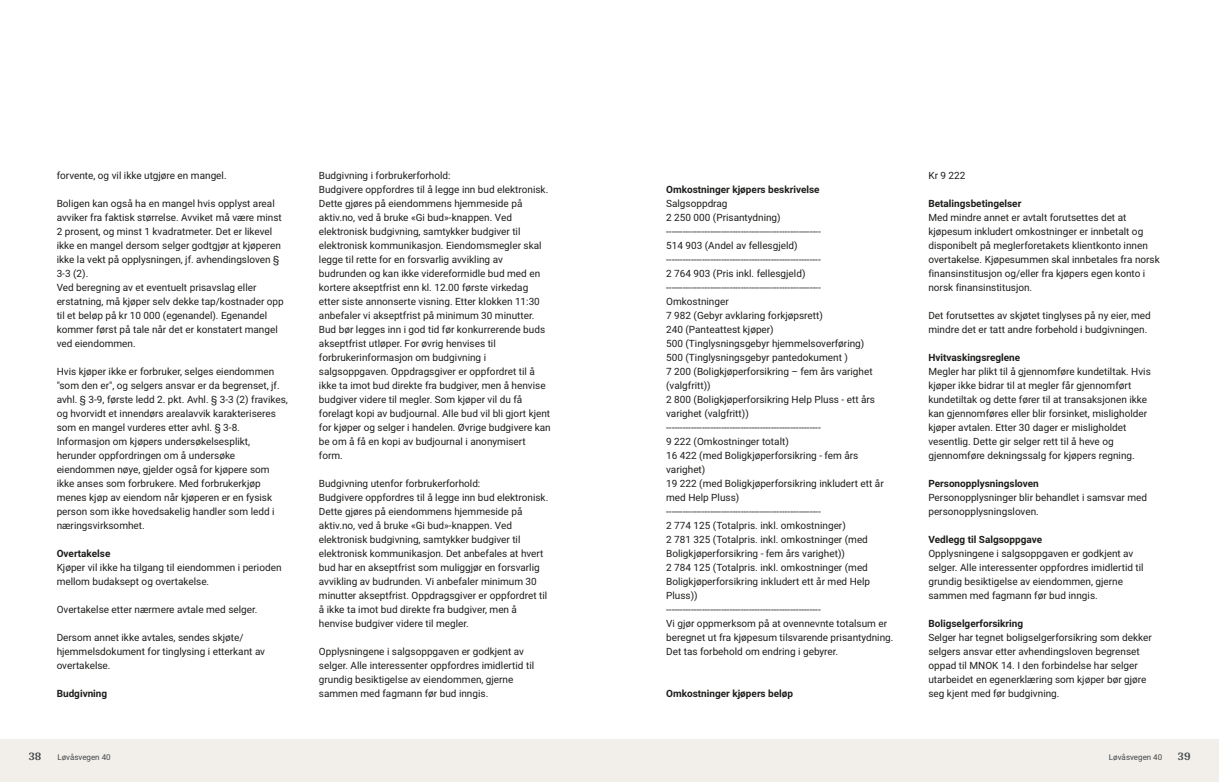
<style>
.page{position:relative;width:1219px;height:782px;background:#fff}
.page>*{position:absolute;margin:0;border:0;box-sizing:border-box;transform-origin:0 0}
.t1{font:700 12px "Arya";color:#414749}
.t2{font:10px/14px "Roboto Vitec";color:#1d1d1b}
.t3{font:700 10px "Roboto Vitec";color:#1d1d1b}
.t4{font:8px "Roboto Vitec";color:#414749}
</style>
<div class="page">
<div style="left:0;top:739px;width:612px;height:42px;background:#f2eeea"></div>
<div style="left:607px;top:739px;width:612px;height:42px;background:#f2eeea"></div>
<p class="t2" style="left:57px;top:167px;width:171px">forvente, og vil ikke utgjøre en mangel.</p>
<p class="t2" style="left:57px;top:195px;width:229px">Boligen kan også ha en mangel hvis opplyst areal avviker fra faktisk størrelse. Avviket må være minst 2 prosent, og minst 1 kvadratmeter. Det er likevel ikke en mangel dersom selger godtgjør at kjøperen ikke la vekt på opplysningen, jf. avhendingsloven § 3‑3 (2).<br>Ved beregning av et eventuelt prisavslag eller erstatning, må kjøper selv dekke tap/kostnader opp til et beløp på kr 10 000 (egenandel). Egenandel kommer først på tale når det er konstatert mangel ved eiendommen.</p>
<p class="t2" style="left:57px;top:363px;width:233px">Hvis kjøper ikke er forbruker, selges eiendommen "som den er", og selgers ansvar er da begrenset, jf. avhl. § 3‑9, første ledd 2. pkt. Avhl. § 3‑3 (2) fravikes, og hvorvidt et innendørs arealavvik karakteriseres som en mangel vurderes etter avhl. § 3‑8.<br>Informasjon om kjøpers undersøkelsesplikt, herunder oppfordringen om å undersøke eiendommen nøye, gjelder også for kjøpere som ikke anses som forbrukere. Med forbrukerkjøp menes kjøp av eiendom når kjøperen er en fysisk person som ikke hovedsakelig handler som ledd i næringsvirksomhet.</p>
<p class="t3" style="left:57px;top:546px;width:55px">Overtakelse</p>
<p class="t2" style="left:57px;top:559px;width:226px">Kjøper vil ikke ha tilgang til eiendommen i perioden mellom budaksept og overtakelse.</p>
<p class="t2" style="left:57px;top:601px;width:202px">Overtakelse etter nærmere avtale med selger.</p>
<p class="t2" style="left:57px;top:629px;width:210px">Dersom annet ikke avtales, sendes skjøte/ hjemmelsdokument for tinglysing i etterkant av overtakelse.</p>
<p class="t3" style="left:57px;top:686px;width:52px">Budgivning</p>
<p class="t1" style="left:28px;top:749px;width:15px">38</p>
<p class="t4" style="left:57px;top:751px;width:55px">Løvåsvegen 40</p>
<p class="t2" style="left:319px;top:167px;width:233px">Budgivning i forbrukerforhold:<br>Budgivere oppfordres til å legge inn bud elektronisk.<br>Dette gjøres på eiendommens hjemmeside på aktiv.no, ved å bruke «Gi bud»‑knappen. Ved elektronisk budgivning, samtykker budgiver til elektronisk kommunikasjon. Eiendomsmegler skal legge til rette for en forsvarlig avvikling av budrunden og kan ikke videreformidle bud med en kortere akseptfrist enn kl. 12.00 første virkedag etter siste annonserte visning. Etter klokken 11:30 anbefaler vi akseptfrist på minimum 30 minutter.<br>Bud bør legges inn i god tid før konkurrerende buds akseptfrist utløper. For øvrig henvises til forbrukerinformasjon om budgivning i salgsoppgaven. Oppdragsgiver er oppfordret til å ikke ta imot bud direkte fra budgiver, men å henvise budgiver videre til megler. Som kjøper vil du få forelagt kopi av budjournal. Alle bud vil bli gjort kjent for kjøper og selger i handelen. Øvrige budgivere kan be om å få en kopi av budjournal i anonymisert form.</p>
<p class="t2" style="left:319px;top:475px;width:231px">Budgivning utenfor forbrukerforhold:<br>Budgivere oppfordres til å legge inn bud elektronisk.<br>Dette gjøres på eiendommens hjemmeside på aktiv.no, ved å bruke «Gi bud»‑knappen. Ved elektronisk budgivning, samtykker budgiver til elektronisk kommunikasjon. Det anbefales at hvert bud har en akseptfrist som muliggjør en forsvarlig avvikling av budrunden. Vi anbefaler minimum 30 minutter akseptfrist. Oppdragsgiver er oppfordret til å ikke ta imot bud direkte fra budgiver, men å henvise budgiver videre til megler.</p>
<p class="t2" style="left:319px;top:643px;width:217px">Opplysningene i salgsoppgaven er godkjent av selger. Alle interessenter oppfordres imidlertid til grundig besiktigelse av eiendommen, gjerne sammen med fagmann før bud inngis.</p>
<p class="t3" style="left:666px;top:182px;width:155px">Omkostninger kjøpers beskrivelse</p>
<p class="t2" style="left:666px;top:195px;width:229px">Salgsoppdrag<br>2 250 000 (Prisantydning) ‑‑‑‑‑‑‑‑‑‑‑‑‑‑‑‑‑‑‑‑‑‑‑‑‑‑‑‑‑‑‑‑‑‑‑‑‑‑‑‑‑‑‑‑‑‑----------<br>514 903 (Andel av fellesgjeld) ‑‑‑‑‑‑‑‑‑‑‑‑‑‑‑‑‑‑‑‑‑‑‑‑‑‑‑‑‑‑‑‑‑‑‑‑‑‑‑‑‑‑‑‑‑‑----------<br>2 764 903 (Pris inkl. fellesgjeld) ‑‑‑‑‑‑‑‑‑‑‑‑‑‑‑‑‑‑‑‑‑‑‑‑‑‑‑‑‑‑‑‑‑‑‑‑‑‑‑‑‑‑‑‑‑‑----------<br>Omkostninger<br>7 982 (Gebyr avklaring forkjøpsrett)<br>240 (Panteattest kjøper)<br>500 (Tinglysningsgebyr hjemmelsoverføring)<br>500 (Tinglysningsgebyr pantedokument )<br>7 200 (Boligkjøperforsikring – fem års varighet (valgfritt))<br>2 800 (Boligkjøperforsikring Help Pluss ‑ ett års varighet (valgfritt))<br>‑‑‑‑‑‑‑‑‑‑‑‑‑‑‑‑‑‑‑‑‑‑‑‑‑‑‑‑‑‑‑‑‑‑‑‑‑‑‑‑‑‑‑‑‑‑----------<br>9 222 (Omkostninger totalt)<br>16 422 (med Boligkjøperforsikring ‑ fem års varighet)<br>19 222 (med Boligkjøperforsikring inkludert ett år med Help Pluss)<br>‑‑‑‑‑‑‑‑‑‑‑‑‑‑‑‑‑‑‑‑‑‑‑‑‑‑‑‑‑‑‑‑‑‑‑‑‑‑‑‑‑‑‑‑‑‑----------<br>2 774 125 (Totalpris. inkl. omkostninger)<br>2 781 325 (Totalpris. inkl. omkostninger (med Boligkjøperforsikring ‑ fem års varighet))<br>2 784 125 (Totalpris. inkl. omkostninger (med Boligkjøperforsikring inkludert ett år med Help Pluss))<br>‑‑‑‑‑‑‑‑‑‑‑‑‑‑‑‑‑‑‑‑‑‑‑‑‑‑‑‑‑‑‑‑‑‑‑‑‑‑‑‑‑‑‑‑‑‑----------<br>Vi gjør oppmerksom på at ovennevnte totalsum er beregnet ut fra kjøpesum tilsvarende prisantydning.<br>Det tas forbehold om endring i gebyrer.</p>
<p class="t3" style="left:666px;top:686px;width:129px">Omkostninger kjøpers beløp</p>
<p class="t2" style="left:928px;top:167px;width:39px">Kr 9 222</p>
<p class="t3" style="left:928px;top:196px;width:94px">Betalingsbetingelser</p>
<p class="t2" style="left:928px;top:209px;width:233px">Med mindre annet er avtalt forutsettes det at kjøpesum inkludert omkostninger er innbetalt og disponibelt på meglerforetakets klientkonto innen overtakelse. Kjøpesummen skal innbetales fra norsk finansinstitusjon og/eller fra kjøpers egen konto i norsk finansinstitusjon.</p>
<p class="t2" style="left:928px;top:307px;width:224px">Det forutsettes av skjøtet tinglyses på ny eier, med mindre det er tatt andre forbehold i budgivningen.</p>
<p class="t3" style="left:928px;top:350px;width:93px">Hvitvaskingsreglene</p>
<p class="t2" style="left:928px;top:363px;width:224px">Megler har plikt til å gjennomføre kundetiltak. Hvis kjøper ikke bidrar til at megler får gjennomført kundetiltak og dette fører til at transaksjonen ikke kan gjennomføres eller blir forsinket, misligholder kjøper avtalen. Etter 30 dager er misligholdet vesentlig. Dette gir selger rett til å heve og gjennomføre dekningssalg for kjøpers regning.</p>
<p class="t3" style="left:928px;top:476px;width:112px">Personopplysningsloven</p>
<p class="t2" style="left:928px;top:489px;width:220px">Personopplysninger blir behandlet i samsvar med personopplysningsloven.</p>
<p class="t3" style="left:928px;top:532px;width:115px">Vedlegg til Salgsoppgave</p>
<p class="t2" style="left:928px;top:545px;width:217px">Opplysningene i salgsoppgaven er godkjent av selger. Alle interessenter oppfordres imidlertid til grundig besiktigelse av eiendommen, gjerne sammen med fagmann før bud inngis.</p>
<p class="t3" style="left:928px;top:616px;width:96px">Boligselgerforsikring</p>
<p class="t2" style="left:928px;top:629px;width:225px">Selger har tegnet boligselgerforsikring som dekker selgers ansvar etter avhendingsloven begrenset oppad til MNOK 14. I den forbindelse har selger utarbeidet en egenerklæring som kjøper bør gjøre seg kjent med før budgivning.</p>
<p class="t4" style="left:1109px;top:751px;width:55px">Løvåsvegen 40</p>
<p class="t1" style="left:1177px;top:749px;width:15px">39</p>
</div>
